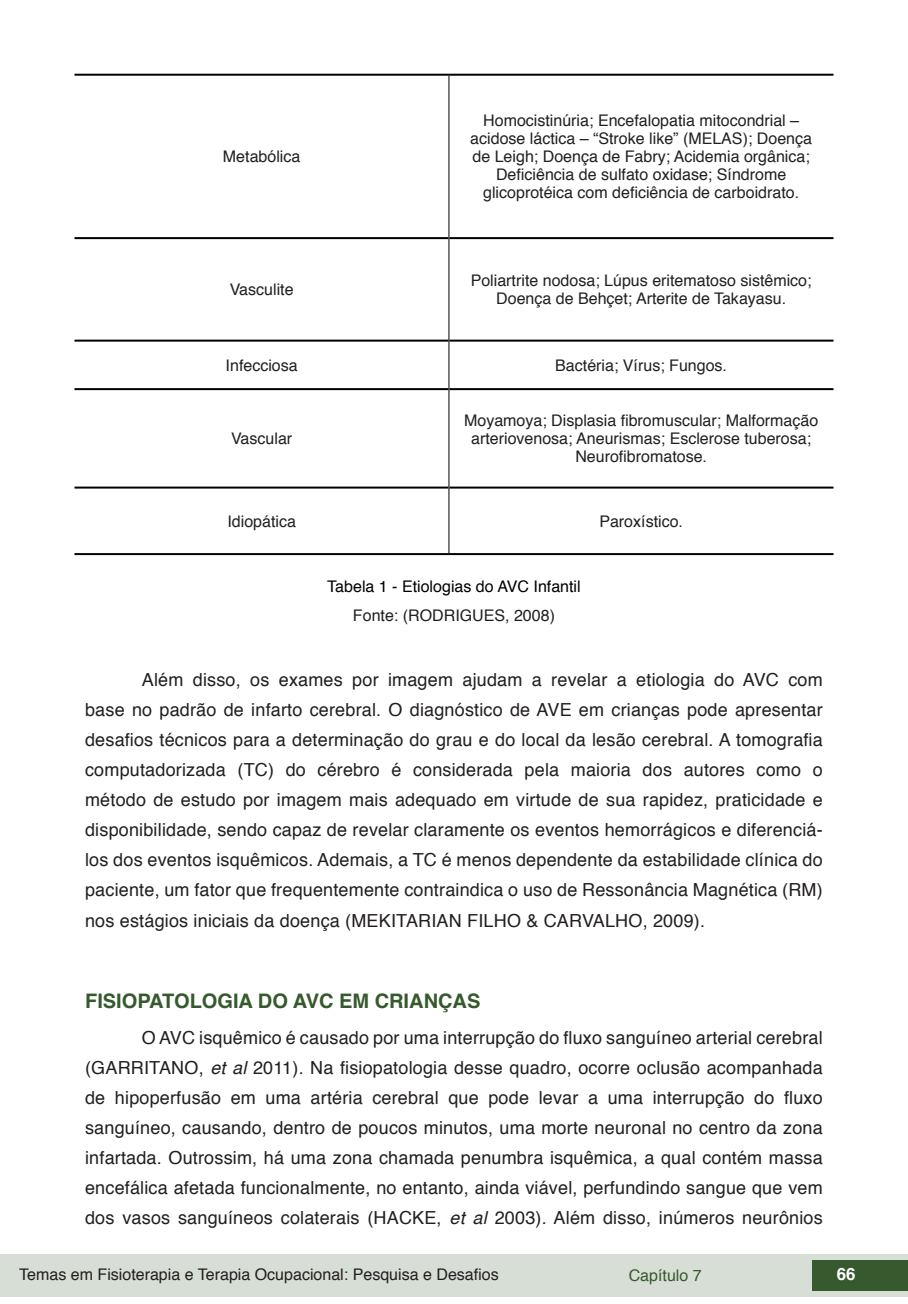
<style>
.page{position:relative;width:908px;height:1304px;background:#fff}
.page>*{position:absolute;margin:0;border:0;box-sizing:border-box;transform-origin:0 0}
.t1{font:700 20px "Helvetica";color:#36592e}
.t2{font:18px/30px "Helvetica";letter-spacing:.01em;color:#231f20;text-align:justify}
.t3{font:700 16.8px "Helvetica";color:#fff}
.t4{font:16px/18px "Helvetica";color:#231f20;text-align:center}
.t5{font:16px "Helvetica";color:#000}
.t6{font:16px "Helvetica";color:#36592e}
.s1{font-style:italic}
</style>
<div class="page">
<div style="left:0;top:1254px;width:906px;height:43px;background:#d7ded5"></div>
<div style="left:812px;top:1261px;width:95px;height:30px;background:#36592e"></div>
<hr style="left:74px;top:74px;width:374px;height:2px;background:#000">
<hr style="left:448px;top:74px;width:385px;height:2px;background:#000">
<hr style="left:74px;top:237px;width:374px;height:2px;background:#000">
<hr style="left:449px;top:237px;width:384px;height:2px;background:#000">
<hr style="left:74px;top:340px;width:374px;height:2px;background:#000">
<hr style="left:449px;top:340px;width:384px;height:2px;background:#000">
<hr style="left:74px;top:388px;width:374px;height:2px;background:#000">
<hr style="left:449px;top:388px;width:384px;height:2px;background:#000">
<hr style="left:74px;top:487px;width:374px;height:2px;background:#000">
<hr style="left:449px;top:487px;width:384px;height:2px;background:#000">
<hr style="left:74px;top:553px;width:374px;height:2px;background:#000">
<hr style="left:448px;top:553px;width:385px;height:2px;background:#000">
<hr style="left:448px;top:76px;width:1px;height:162px;background:#000">
<hr style="left:448px;top:238px;width:1px;height:103px;background:#000">
<hr style="left:448px;top:341px;width:1px;height:48px;background:#000">
<hr style="left:448px;top:389px;width:1px;height:99px;background:#000">
<hr style="left:448px;top:488px;width:1px;height:65px;background:#000">
<p class="t4" style="left:223px;top:148px;width:79px">Metabólica</p>
<p class="t4" style="left:470px;top:112px;width:343px">Homocistinúria; Encefalopatia mitocondrial – acidose láctica – “Stroke like” (MELAS); Doença de Leigh; Doença de Fabry; Acidemia orgânica; Deficiência de sulfato oxidase; Síndrome glicoprotéica com deficiência de carboidrato.</p>
<p class="t4" style="left:230px;top:281px;width:65px">Vasculite</p>
<p class="t4" style="left:470px;top:272px;width:342px">Poliartrite nodosa; Lúpus eritematoso sistêmico;<br>Doença de Behçet; Arterite de Takayasu.</p>
<p class="t4" style="left:225px;top:357px;width:74px">Infecciosa</p>
<p class="t4" style="left:555px;top:357px;width:173px">Bactéria; Vírus; Fungos.</p>
<p class="t4" style="left:231px;top:430px;width:63px">Vascular</p>
<p class="t4" style="left:464px;top:412px;width:355px">Moyamoya; Displasia fibromuscular; Malformação arteriovenosa; Aneurismas; Esclerose tuberosa;<br>Neurofibromatose.</p>
<p class="t4" style="left:227px;top:513px;width:70px">Idiopática</p>
<p class="t4" style="left:599px;top:513px;width:85px">Paroxístico.</p>
<p class="t5" style="left:327px;top:574px;width:255px">Tabela 1 - Etiologias do AVC Infantil</p>
<p class="t4" style="left:353px;top:607px;width:203px">Fonte: (RODRIGUES, 2008)</p>
<p class="t2" style="left:85px;top:666px;width:738px;text-indent:57px">Além disso, os exames por imagem ajudam a revelar a etiologia do AVC com base no padrão de infarto cerebral. O diagnóstico de AVE em crianças pode apresentar desafios técnicos para a determinação do grau e do local da lesão cerebral. A tomografia computadorizada (TC) do cérebro é considerada pela maioria dos autores como o método de estudo por imagem mais adequado em virtude de sua rapidez, praticidade e disponibilidade, sendo capaz de revelar claramente os eventos hemorrágicos e diferenciá&shy;los dos eventos isquêmicos. Ademais, a TC é menos dependente da estabilidade clínica do paciente, um fator que frequentemente contraindica o uso de Ressonância Magnética (RM) nos estágios iniciais da doença (MEKITARIAN FILHO &amp; CARVALHO, 2009).</p>
<p class="t1" style="left:85px;top:985px;width:396px">FISIOPATOLOGIA DO AVC EM CRIANÇAS</p>
<p class="t2" style="left:85px;top:1023px;width:738px;text-indent:57px">O AVC isquêmico é causado por uma interrupção do fluxo sanguíneo arterial cerebral (GARRITANO, <span class="s1">et al</span> 2011). Na fisiopatologia desse quadro, ocorre oclusão acompanhada de hipoperfusão em uma artéria cerebral que pode levar a uma interrupção do fluxo sanguíneo, causando, dentro de poucos minutos, uma morte neuronal no centro da zona infartada. Outrossim, há uma zona chamada penumbra isquêmica, a qual contém massa encefálica afetada funcionalmente, no entanto, ainda viável, perfundindo sangue que vem dos vasos sanguíneos colaterais (HACKE, <span class="s1">et al</span> 2003). Além disso, inúmeros neurônios</p>
<p class="t4" style="left:19px;top:1266px;width:481px">Temas em Fisioterapia e Terapia Ocupacional: Pesquisa e Desafios</p>
<p class="t6" style="left:628px;top:1263px;width:74px">Capítulo 7</p>
<p class="t3" style="left:836px;top:1261px;width:20px">66</p>
</div>
